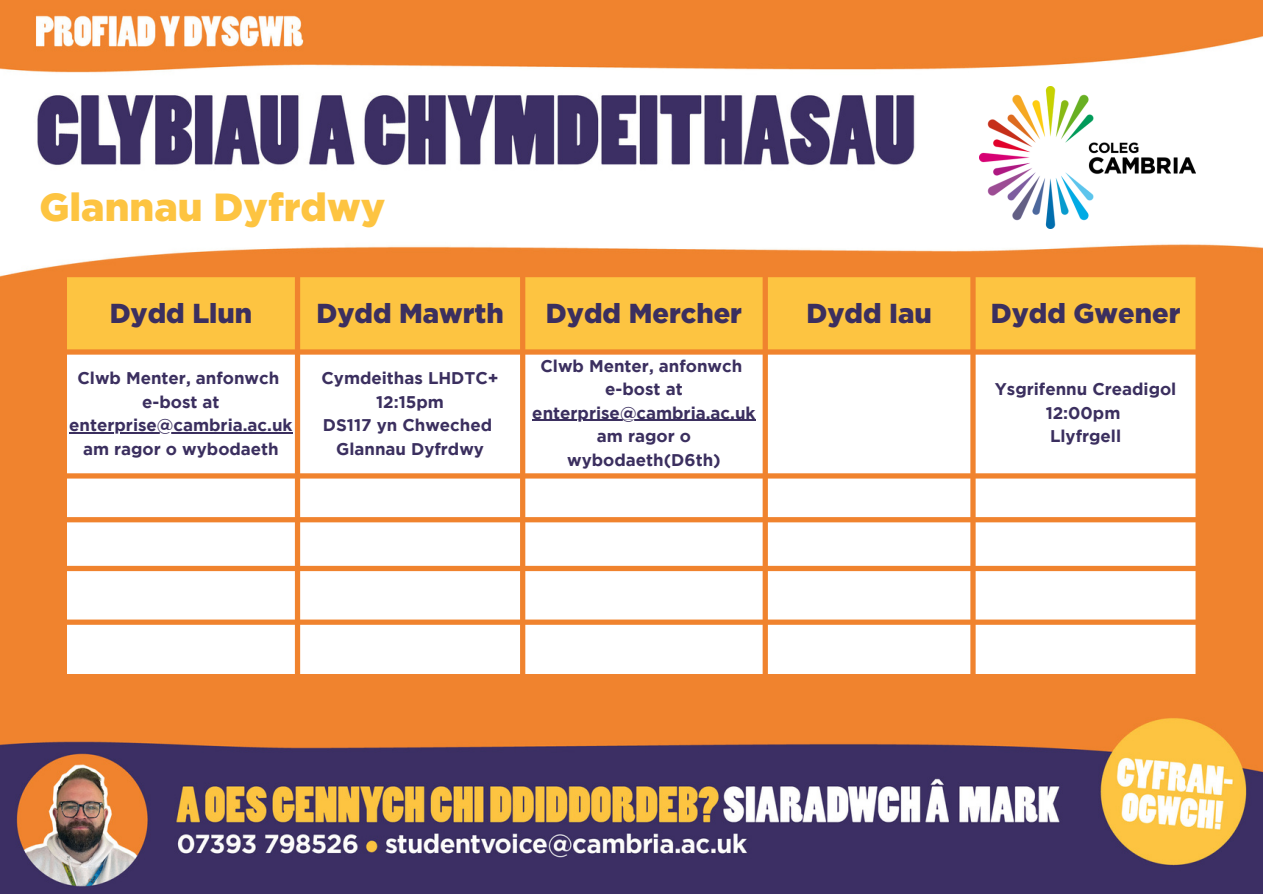
<style>
.page{position:relative;width:1263px;height:894px;background:#fff}
.page>*{position:absolute;margin:0;border:0;box-sizing:border-box;transform-origin:0 0}
.t1{font:900 39.15px "Gotham";color:#fdc441}
.t2{font:900 27.45px "Gotham";color:#3b2f5f}
.t3{font:700 16.95px/23.5px "Gotham";color:#3b2f5f;text-align:center}
</style>
<div class="page">
<img style="left:0;top:0;width:1263px;height:893px">
<div style="left:67px;top:277px;width:1128px;height:72px;background:#fdc441"></div>
<svg style="left:67px;top:354px;width:1128px;height:319px"></svg>
<hr style="left:69px;top:432px;width:224px;height:1px;background:#3b2f5f">
<hr style="left:532px;top:420px;width:224px;height:1px;background:#3b2f5f">
<img style="left:979px;top:87px;width:216px;height:141px">
<h1 class="t1" style="left:39px;top:184px;width:347px">Glannau Dyfrdwy</h1>
<h2 class="t2" style="left:110px;top:298px;width:144px">Dydd Llun</h2>
<h2 class="t2" style="left:316px;top:298px;width:189px">Dydd Mawrth</h2>
<h2 class="t2" style="left:546px;top:298px;width:198px">Dydd Mercher</h2>
<h2 class="t2" style="left:806px;top:298px;width:127px">Dydd Iau</h2>
<h2 class="t2" style="left:991px;top:298px;width:191px">Dydd Gwener</h2>
<p class="t3" style="left:69px;top:367px;width:225px">Clwb Menter, anfonwch e-bost at enterprise@cambria.ac.uk am ragor o wybodaeth</p>
<p class="t3" style="left:321px;top:367px;width:179px">Cymdeithas LHDTC+<br>12:15pm<br>DS117 yn Chweched<br>Glannau Dyfrdwy</p>
<p class="t3" style="left:532px;top:355px;width:225px">Clwb Menter, anfonwch e-bost at enterprise@cambria.ac.uk am ragor o wybodaeth(D6th)</p>
<p class="t3" style="left:995px;top:378px;width:183px">Ysgrifennu Creadigol<br>12:00pm<br>Llyfrgell</p>
</div>
